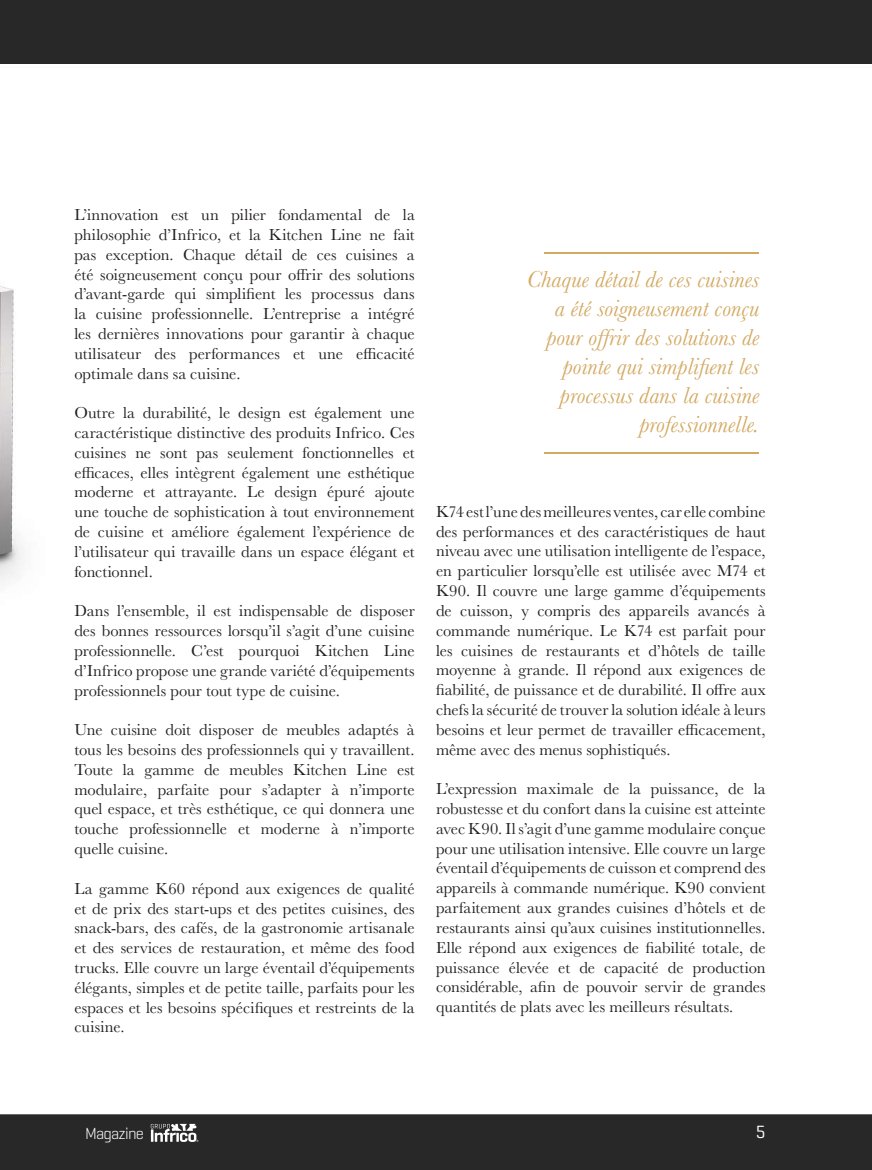
<style>
.page{position:relative;width:872px;height:1170px;background:#fff}
.page>*{position:absolute;margin:0;border:0;box-sizing:border-box;transform-origin:0 0}
.t1{font:italic 24px/28.8px "Baskerville";color:#d4aa63;text-align:right}
.t2{font:18px "Geogrotesque";color:#fff}
.t3{font:16.5px/19.8px "Baskerville";color:#231f20;text-align:justify}
.t4{font:300 16.35px "Geogrotesque";letter-spacing:-.05em;color:#fff}
</style>
<div class="page">
<img style="left:0;top:0;width:872px;height:1169px">
<hr style="left:544px;top:252px;width:215px;height:1px;background:#d4aa63">
<hr style="left:544px;top:452px;width:215px;height:2px;background:#d4aa63">
<svg style="left:151px;top:1123px;width:47px;height:19px"></svg>
<p class="t3" style="left:74px;top:205px;width:342px">L’innovation est un pilier fondamental de la philosophie d’Infrico, et la Kitchen Line ne fait pas exception. Chaque détail de ces cuisines a été soigneusement conçu pour offrir des solutions d’avant-garde qui simplifient les processus dans la cuisine professionnelle. L’entreprise a intégré les dernières innovations pour garantir à chaque utilisateur des performances et une efficacité optimale dans sa cuisine.</p>
<p class="t3" style="left:74px;top:403px;width:342px">Outre la durabilité, le design est également une caractéristique distinctive des produits Infrico. Ces cuisines ne sont pas seulement fonctionnelles et efficaces, elles intègrent également une esthétique moderne et attrayante. Le design épuré ajoute une touche de sophistication à tout environnement de cuisine et améliore également l’expérience de l’utilisateur qui travaille dans un espace élégant et fonctionnel.</p>
<p class="t3" style="left:74px;top:601px;width:342px">Dans l’ensemble, il est indispensable de disposer des bonnes ressources lorsqu’il s’agit d’une cuisine professionnelle. C’est pourquoi Kitchen Line d’Infrico propose une grande variété d’équipements professionnels pour tout type de cuisine.</p>
<p class="t3" style="left:74px;top:720px;width:342px">Une cuisine doit disposer de meubles adaptés à tous les besoins des professionnels qui y travaillent.<br>Toute la gamme de meubles Kitchen Line est modulaire, parfaite pour s’adapter à n’importe quel espace, et très esthétique, ce qui donnera une touche professionnelle et moderne à n’importe quelle cuisine.</p>
<p class="t3" style="left:74px;top:878px;width:342px">La gamme K60 répond aux exigences de qualité et de prix des start-ups et des petites cuisines, des snack-bars, des cafés, de la gastronomie artisanale et des services de restauration, et même des food trucks. Elle couvre un large éventail d’équipements élégants, simples et de petite taille, parfaits pour les espaces et les besoins spécifiques et restreints de la cuisine.</p>
<h1 class="t1" style="left:527px;top:265px;width:234px">Chaque détail de ces cuisines a été soigneusement conçu pour offrir des solutions de pointe qui simplifient les processus dans la cuisine professionnelle.</h1>
<p class="t3" style="left:436px;top:502px;width:331px">K74 est l’une des meilleures ventes, car elle combine des performances et des caractéristiques de haut niveau avec une utilisation intelligente de l’espace, en particulier lorsqu’elle est utilisée avec M74 et K90. Il couvre une large gamme d’équipements de cuisson, y compris des appareils avancés à commande numérique. Le K74 est parfait pour les cuisines de restaurants et d’hôtels de taille moyenne à grande. Il répond aux exigences de fiabilité, de puissance et de durabilité. Il offre aux chefs la sécurité de trouver la solution idéale à leurs besoins et leur permet de travailler efficacement, même avec des menus sophistiqués.</p>
<p class="t3" style="left:436px;top:779px;width:331px">L’expression maximale de la puissance, de la robustesse et du confort dans la cuisine est atteinte avec K90. Il s’agit d’une gamme modulaire conçue pour une utilisation intensive. Elle couvre un large éventail d’équipements de cuisson et comprend des appareils à commande numérique. K90 convient parfaitement aux grandes cuisines d’hôtels et de restaurants ainsi qu’aux cuisines institutionnelles.<br>Elle répond aux exigences de fiabilité totale, de puissance élevée et de capacité de production considérable, afin de pouvoir servir de grandes quantités de plats avec les meilleurs résultats.</p>
<p class="t4" style="left:85px;top:1122px;width:60px">Magazine</p>
<p class="t2" style="left:756px;top:1120px;width:11px">5</p>
</div>
